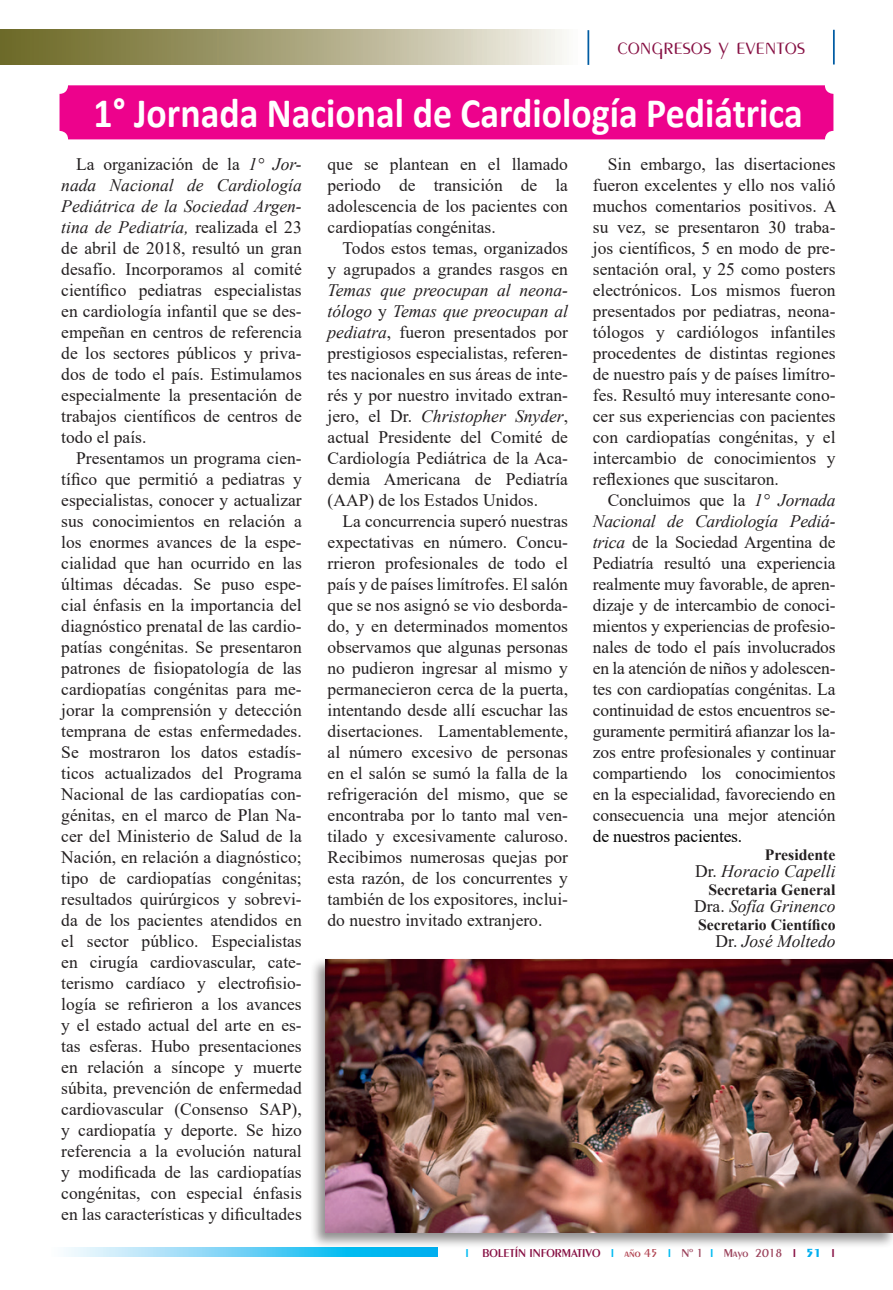
<style>
.page{position:relative;width:893px;height:1290px;background:#fff}
.page>*{position:absolute;margin:0;border:0;box-sizing:border-box;transform-origin:0 0}
.t1{font:700 42px "Calibri";color:#fff;scale:.9 1}
.t2{font:300 26.25px "Peignot LT Std";color:#871144}
.t3{font:17.5px/21px "Times New Roman";color:#231f20;text-align:justify}
.t4{font:italic 17.5px "Times New Roman";color:#231f20}
.t5{font:17.5px "Times New Roman";letter-spacing:-.01em;color:#000001}
.t6{font:700 15.75px "Times New Roman";color:#231f20}
.t7{font:600 12.25px "Peignot LT Std";color:#871144}
.s1{font-style:italic}
.s2{font-style:normal}
.s3{color:#00baf1}
.s4{color:#b24553}
.s5{color:#9b435c}
.s6{font-weight:700;color:#00aeef}
</style>
<div class="page">
<svg style="left:64px;top:1248px;width:373px;height:8px;background:#6bd1f5"></svg>
<hr style="left:587px;top:30px;width:2px;height:35px;background:#015ca3">
<hr style="left:833px;top:30px;width:2px;height:34px;background:#015ca3">
<svg style="left:0;top:30px;width:564px;height:34px;background:#aaa67f"></svg>
<div style="left:60px;top:85px;width:773px;height:54px;background:#ed028c;border-radius:9px"></div>
<div style="left:309px;top:957px;width:584px;height:292px;background:#231f20;opacity:.5"></div>
<img style="left:326px;top:959px;width:567px;height:274px">
<h2 class="t2" style="left:617px;top:30px;width:190px">congresos y eventos</h2>
<h1 class="t1" style="left:93px;top:86px;width:790px">1° Jornada Nacional de Cardiología Pediátrica</h1>
<p class="t3" style="left:61px;top:153px;width:242px;text-indent:15px">La organización de la <span class="s1">1° Jor&shy;nada Nacional de Cardiología Pediátrica de la Sociedad Argen&shy;tina de Pediatría,</span> realizada el 23 de abril de 2018, resultó un gran desafío. Incorporamos al comité científico pediatras especialistas en cardiología infantil que se des&shy;empeñan en centros de referencia de los sectores públicos y priva&shy;dos de todo el país. Estimulamos especialmente la presentación de trabajos científicos de centros de todo el país.</p>
<p class="t3" style="left:61px;top:447px;width:242px;text-indent:15px">Presentamos un programa cien&shy;tífico que permitió a pediatras y especialistas, conocer y actualizar sus conocimientos en relación a los enormes avances de la espe&shy;cialidad que han ocurrido en las últimas décadas. Se puso espe&shy;cial énfasis en la importancia del diagnóstico prenatal de las cardio&shy;patías congénitas. Se presentaron patrones de fisiopatología de las cardiopatías congénitas para me&shy;jorar la comprensión y detección temprana de estas enfermedades.<br>Se mostraron los datos estadís&shy;ticos actualizados del Programa Nacional de las cardiopatías con&shy;génitas, en el marco de Plan Na&shy;cer del Ministerio de Salud de la Nación, en relación a diagnóstico; tipo de cardiopatías congénitas; resultados quirúrgicos y sobrevi&shy;da de los pacientes atendidos en el sector público. Especialistas en cirugía cardiovascular, cate&shy;terismo cardíaco y electrofisio&shy;logía se refirieron a los avances y el estado actual del arte en es&shy;tas esferas. Hubo presentaciones en relación a síncope y muerte súbita, prevención de enfermedad cardiovascular (Consenso SAP), y cardiopatía y deporte. Se hizo referencia a la evolución natural y modificada de las cardiopatías congénitas, con especial énfasis en las características y dificultades</p>
<p class="t3" style="left:328px;top:153px;width:242px">que se plantean en el llamado periodo de transición de la adolescencia de los pacientes con cardiopatías congénitas.</p>
<p class="t3" style="left:328px;top:237px;width:242px;text-align:right">Todos estos temas, organizados<br>y agrupados a grandes rasgos en</p>
<p class="t3" style="left:328px;top:279px;width:242px"><span class="s1">Temas que preocupan al neona&shy;tólogo</span> y <span class="s1">Temas que preocupan al pediatra</span>, fueron presentados por prestigiosos especialistas, referen&shy;tes nacionales en sus áreas de inte&shy;rés y por nuestro invitado extran&shy;jero, el Dr. <span class="s1">Christopher Snyder</span>, actual Presidente del Comité de Cardiología Pediátrica de la Aca&shy;demia Americana de Pediatría (AAP) de los Estados Unidos.</p>
<p class="t3" style="left:328px;top:510px;width:242px;text-indent:15px">La concurrencia superó nuestras expectativas en número. Concu&shy;rrieron profesionales de todo el país y de países limítrofes. El salón que se nos asignó se vio desborda&shy;do, y en determinados momentos observamos que algunas personas no pudieron ingresar al mismo y permanecieron cerca de la puerta, intentando desde allí escuchar las disertaciones. Lamentablemente, al número excesivo de personas en el salón se sumó la falla de la refrigeración del mismo, que se encontraba por lo tanto mal ven&shy;tilado y excesivamente caluroso.<br>Recibimos numerosas quejas por esta razón, de los concurrentes y también de los expositores, inclui&shy;do nuestro invitado extranjero.</p>
<p class="t3" style="left:593px;top:153px;width:245px;text-indent:15px">Sin embargo, las disertaciones fueron excelentes y ello nos valió muchos comentarios positivos. A su vez, se presentaron 30 traba&shy;jos científicos, 5 en modo de pre&shy;sentación oral, y 25 como posters electrónicos. Los mismos fueron presentados por pediatras, neona&shy;tólogos y cardiólogos infantiles procedentes de distintas regiones de nuestro país y de países limítro&shy;fes. Resultó muy interesante cono&shy;cer sus experiencias con pacientes con cardiopatías congénitas, y el intercambio de conocimientos y reflexiones que suscitaron.</p>
<p class="t3" style="left:593px;top:489px;width:244px;text-indent:15px">Concluimos que la <span class="s1">1° Jornada Nacional de Cardiología Pediá&shy;trica</span> de la Sociedad Argentina de Pediatría resultó una experiencia realmente muy favorable, de apren&shy;dizaje y de intercambio de conoci&shy;mientos y experiencias de profesio&shy;nales de todo el país involucrados en la atención de niños y adolescen&shy;tes con cardiopatías congénitas. La continuidad de estos encuentros se&shy;guramente permitirá afianzar los la&shy;zos entre profesionales y continuar compartiendo los conocimientos en la especialidad, favoreciendo en consecuencia una mejor atención</p>
<p class="t5" style="left:593px;top:824px;width:151px">de nuestros pacientes.</p>
<p class="t6" style="left:765px;top:843px;width:72px">Presidente</p>
<p class="t4" style="left:695px;top:859px;width:142px"><span class="s2">Dr.</span> Horacio Capelli</p>
<p class="t6" style="left:709px;top:878px;width:128px">Secretaria General</p>
<p class="t4" style="left:694px;top:894px;width:143px"><span class="s2">Dra.</span> Sofía Grinenco</p>
<p class="t6" style="left:698px;top:913px;width:139px">Secretario Científico</p>
<p class="t4" style="left:715px;top:929px;width:122px"><span class="s2">Dr.</span> José Moltedo</p>
<p class="t7" style="left:465px;top:1245px;width:371px"><span class="s3">I</span> BOLETÍN INFORMATIVO <span class="s3">I</span> <span class="s4">año 45</span> <span class="s3">I</span> <span class="s5">Nº 1</span> <span class="s3">I</span> <span class="s5">Mayo 2018</span> I <span class="s6">51</span> I</p>
</div>
